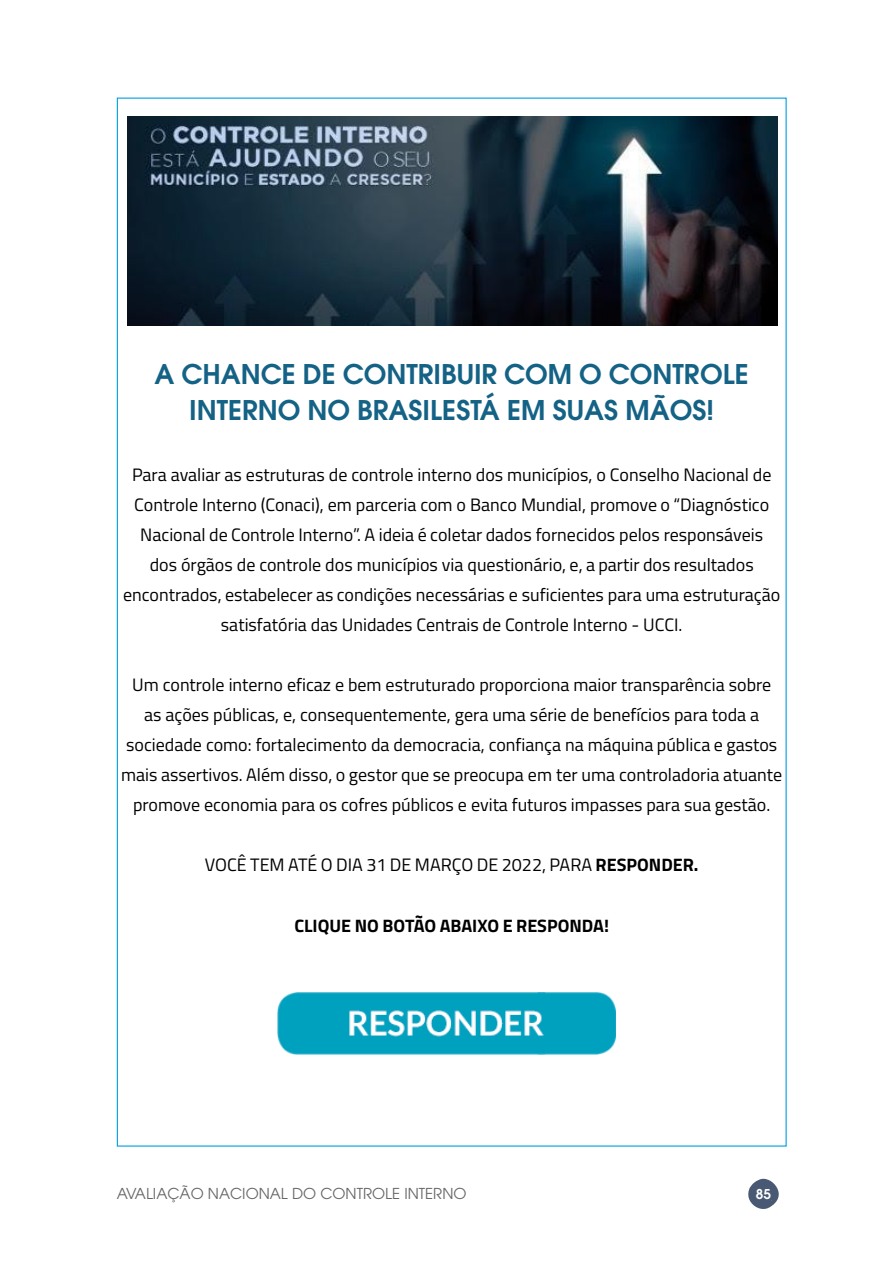
<style>
.page{position:relative;width:893px;height:1263px;background:#fff}
.page>*{position:absolute;margin:0;border:0;box-sizing:border-box;transform-origin:0 0}
.t1{font:600 27px/36px "ITC Avant Garde Std";color:#146285;text-align:center}
.t2{font:18px/30px "Titillium Web";color:#000;text-align:center}
.t3{font:700 18px "Titillium Web";color:#000}
.t4{font:15px "ITC Avant Garde Std";color:#666}
.t5{font:600 13.5px "ITC Avant Garde Std";color:#fff}
.s1{font-weight:700}
</style>
<div class="page">
<svg style="left:748px;top:1178px;width:31px;height:31px"></svg>
<img style="left:127px;top:117px;width:650px;height:208px">
<img style="left:278px;top:993px;width:337px;height:61px">
<h1 class="t1" style="left:155px;top:355px;width:596px">A CHANCE DE CONTRIBUIR COM O CONTROLE<br>INTERNO NO BRASIL ESTÁ EM SUAS MÃOS!</h1>
<p class="t2" style="left:123px;top:459px;width:659px">Para avaliar as estruturas de controle interno dos municípios, o Conselho Nacional de Controle Interno (Conaci), em parceria com o Banco Mundial, promove o “Diagnóstico Nacional de Controle Interno”. A ideia é coletar dados fornecidos pelos responsáveis<br>dos órgãos de controle dos municípios via questionário, e, a partir dos resultados encontrados, estabelecer as condições necessárias e suficientes para uma estruturação satisfatória das Unidades Centrais de Controle Interno - UCCI.</p>
<p class="t2" style="left:121px;top:669px;width:663px">Um controle interno eficaz e bem estruturado proporciona maior transparência sobre<br>as ações públicas, e, consequentemente, gera uma série de benefícios para toda a sociedade como: fortalecimento da democracia, confiança na máquina pública e gastos mais assertivos. Além disso, o gestor que se preocupa em ter uma controladoria atuante promove economia para os cofres públicos e evita futuros impasses para sua gestão.</p>
<p class="t2" style="left:205px;top:849px;width:495px">VOCÊ TEM ATÉ O DIA 31 DE MARÇO DE 2022, PARA <span class="s1">RESPONDER.</span></p>
<p class="t3" style="left:294px;top:912px;width:316px">CLIQUE NO BOTÃO ABAIXO E RESPONDA!</p>
<p class="t4" style="left:117px;top:1184px;width:351px">AVALIAÇÃO NACIONAL DO CONTROLE INTERNO</p>
<p class="t5" style="left:756px;top:1185px;width:17px">85</p>
</div>
